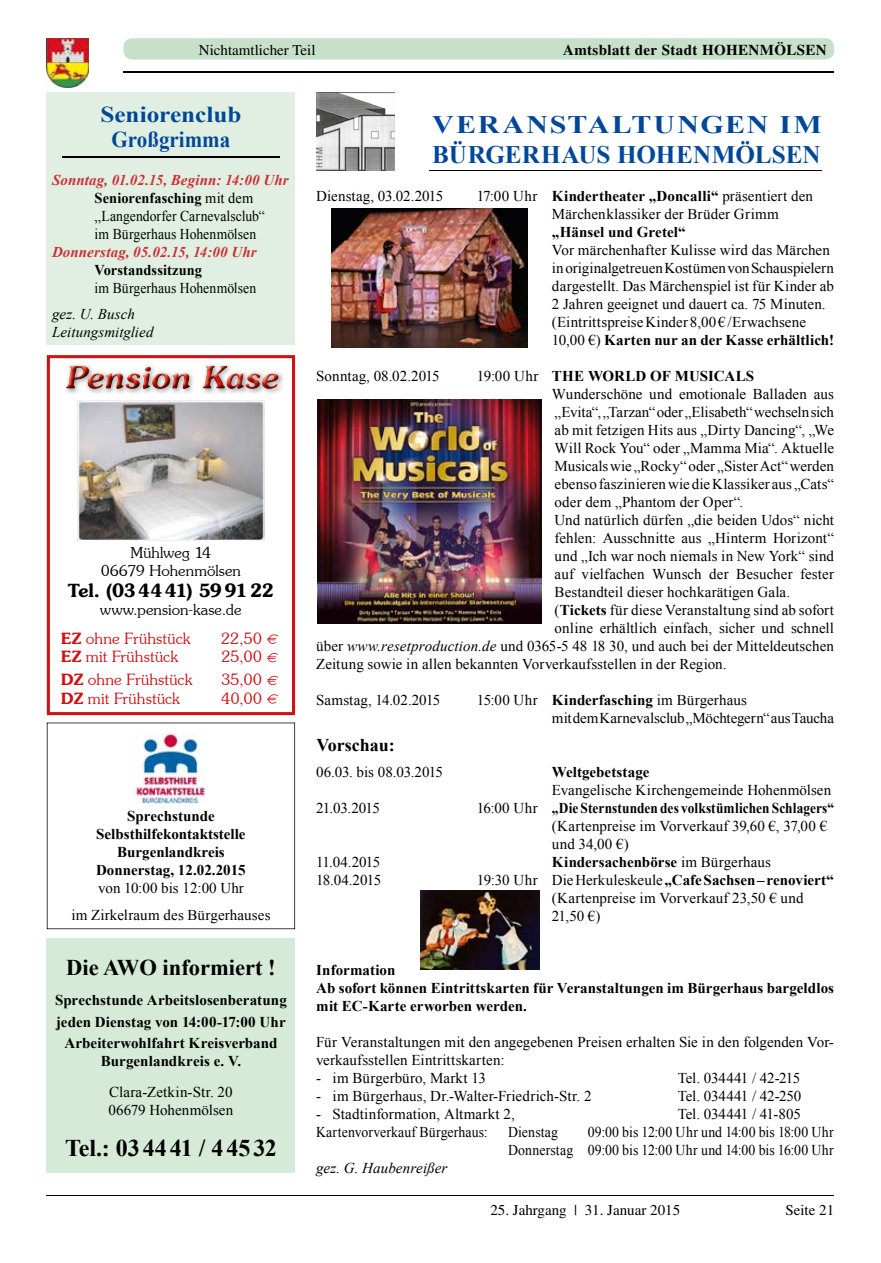
<style>
.page{position:relative;width:881px;height:1263px;background:#fff}
.page>*{position:absolute;margin:0;border:0;box-sizing:border-box;transform-origin:0 0}
.t1{font:700 25.2px/30.2px "Times New Roman";letter-spacing:.025em;color:#004799;scale:1.19 1}
.t2{font:700 24px "Times New Roman";letter-spacing:-.005em;color:#000}
.t3{font:700 22.65px/25.2px "Times New Roman";color:#004799;text-align:center;scale:1.11 1}
.t4{font:700 22.5px "Times New Roman";color:#000}
.t5{font:700 18px "Southern";letter-spacing:-.045em;color:#000}
.t6{font:700 18px "Times New Roman";color:#000}
.t7{font:15.45px "Southern Plain";letter-spacing:.01em;color:#cd1316}
.t8{font:15px/18px "Times New Roman";letter-spacing:.005em;color:#000}
.t9{font:700 15px/18px "Times New Roman";color:#000;text-align:center}
.t10{font:15px/18px "Times New Roman";letter-spacing:.005em;color:#000;text-align:right;scale:.92 1}
.t11{font:15px/18px "Times New Roman";letter-spacing:.005em;color:#000;scale:.96 1}
.t12{font:15px "Times";color:#000}
.t13{font:italic 15px/18px "Times New Roman";letter-spacing:.005em;color:#000}
.t14{font:15px/18px "Southern Plain";letter-spacing:.005em;color:#000;text-align:center}
.t15{font:700 15px "Times";letter-spacing:.025em;color:#000}
.t16{font:italic 700 15px "Times New Roman";letter-spacing:.005em;color:#cd2f37}
.t17{font:15px "Times New Roman";letter-spacing:.005em;color:#000;scale:.91 1}
.t18{font:15px "Times New Roman";letter-spacing:-.02em;color:#000}
.t19{font:700 15px "Times New Roman";color:#000;scale:.96 1}
.s1{font-weight:700;font-style:italic;color:#cd2f37}
.s2{font-weight:700}
.s3{font-family:"Southern";font-weight:700}
.s4{font-weight:400}
.s5{font-style:italic}
</style>
<div class="page">
<div style="left:123px;top:38px;width:710px;height:22px;background:#c7e0c9;border-radius:9px"></div>
<img style="left:47px;top:38px;width:42px;height:49px">
<hr style="left:47px;top:1195px;width:786px;height:1px;background:#000">
<hr style="left:123px;top:71px;width:710px;height:1px;background:#000">
<img style="left:316px;top:93px;width:79px;height:77px">
<hr style="left:429px;top:170px;width:392px;height:1px;background:#000">
<div style="left:47px;top:93px;width:248px;height:252px;background:#e1efe2"></div>
<hr style="left:62px;top:156px;width:218px;height:2px;background:#000">
<div style="left:47px;top:939px;width:248px;height:234px;background:#d6ead8"></div>
<svg style="left:47px;top:723px;width:248px;height:206px"></svg>
<img style="left:136px;top:733px;width:70px;height:71px">
<img style="left:318px;top:400px;width:223px;height:223px">
<svg style="left:47px;top:355px;width:248px;height:360px"></svg>
<img style="left:63px;top:363px;width:221px;height:31px">
<img style="left:66px;top:366px;width:212px;height:23px">
<img style="left:77px;top:400px;width:188px;height:141px">
<img style="left:331px;top:208px;width:196px;height:140px">
<img style="left:420px;top:891px;width:119px;height:78px">
<p class="t12" style="left:199px;top:41px;width:118px">Nichtamtlicher Teil</p>
<p class="t15" style="left:563px;top:41px;width:265px">Amtsblatt der Stadt HOHENMÖLSEN</p>
<h3 class="t3" style="left:100px;top:101px;width:128px">Seniorenclub<br>Großgrimma</h3>
<p class="t11" style="left:94px;top:171px;width:204px;text-indent:-43px"><span class="s1">Sonntag, 01.02.15, Beginn: 14:00 Uhr<br></span><span class="s2">Seniorenfasching</span> mit dem „Langendorfer Carnevalsclub“<br>im Bürgerhaus Hohenmölsen</p>
<p class="t16" style="left:52px;top:242px;width:206px">Donnerstag, 05.02.15, 14:00 Uhr</p>
<p class="t19" style="left:94px;top:260px;width:114px">Vorstandssitzung</p>
<p class="t17" style="left:94px;top:278px;width:179px">im Bürgerhaus Hohenmölsen</p>
<p class="t13" style="left:52px;top:304px;width:103px">gez. U. Busch<br>Leitungsmitglied</p>
<p class="t14" style="left:101px;top:543px;width:142px">Mühlweg 14<br>06679 Hohenmölsen</p>
<p class="t5" style="left:68px;top:579px;width:207px">Tel. (03 44 41) 59 91 22</p>
<p class="t14" style="left:100px;top:601px;width:143px">www.pension-kase.de</p>
<p class="t7" style="left:61px;top:629px;width:131px"><span class="s3">EZ</span> ohne Frühstück</p>
<p class="t7" style="left:221px;top:629px;width:43px">22,50</p>
<p class="t7" style="left:61px;top:647px;width:118px"><span class="s3">EZ</span> mit Frühstück</p>
<p class="t7" style="left:221px;top:647px;width:42px">25,00</p>
<p class="t7" style="left:61px;top:670px;width:133px"><span class="s3">DZ</span> ohne Frühstück</p>
<p class="t7" style="left:221px;top:670px;width:42px">35,00</p>
<p class="t7" style="left:61px;top:689px;width:120px"><span class="s3">DZ</span> mit Frühstück</p>
<p class="t7" style="left:221px;top:689px;width:42px">40,00</p>
<p class="t9" style="left:96px;top:807px;width:151px">Sprechstunde<br>Selbsthilfekontaktstelle<br>Burgenlandkreis<br>Donnerstag, 12.02.2015</p>
<p class="t8" style="left:71px;top:874px;width:201px;line-height:26.5px;text-align:center">von 10:00 bis 12:00 Uhr<br>im Zirkelraum des Bürgerhauses</p>
<h3 class="t4" style="left:66px;top:951px;width:211px">Die AWO informiert !</h3>
<p class="t9" style="left:55px;top:989px;width:233px;line-height:21.1px">Sprechstunde Arbeitslosenberatung jeden Dienstag von 14:00-17:00 Uhr<br>Arbeiterwohlfahrt Kreisverband</p>
<p class="t9" style="left:101px;top:1051px;width:142px">Burgenlandkreis e. V.</p>
<p class="t8" style="left:109px;top:1082px;width:126px">Clara-Zetkin-Str. 20<br>06679 Hohenmölsen</p>
<h2 class="t2" style="left:65px;top:1132px;width:213px">Tel.: 03 44 41 / 4 45 32</h2>
<h1 class="t1" style="left:432px;top:109px;width:329px">VERANSTALTUNGEN IM<br>BÜRGERHAUS HOHENMÖLSEN</h1>
<p class="t8" style="left:316px;top:186px;width:128px">Dienstag, 03.02.2015</p>
<p class="t8" style="left:551px;top:186px;width:262px;text-indent:-75px">17:00 Uhr <span class="s2">Kindertheater „Doncalli“</span> präsentiert den<br>Märchenklassiker der Brüder Grimm</p>
<p class="t9" style="left:551px;top:222px;width:135px">„Hänsel und Gretel“</p>
<p class="t8" style="left:551px;top:240px;width:283px">Vor märchenhafter Kulisse wird das Märchen in originalgetreuen Kostümen von Schauspielern dargestellt. Das Märchenspiel ist für Kinder ab 2 Jahren geeignet und dauert ca. 75 Minuten. (Eintrittspreise Kinder 8,00 € /Erwachsene 10,00 €) <span class="s2">Karten nur an der Kasse erhältlich!</span></p>
<p class="t8" style="left:316px;top:366px;width:125px">Sonntag, 08.02.2015</p>
<p class="t9" style="left:476px;top:366px;width:278px"><span class="s4">19:00 Uhr</span> THE WORLD OF MUSICALS</p>
<p class="t8" style="left:551px;top:384px;width:283px">Wunderschöne und emotionale Balladen aus</p>
<p class="t8" style="left:554px;top:402px;width:281px">„Evita“, „Tarzan“ oder „Elisabeth“ wechseln sich</p>
<p class="t8" style="left:554px;top:420px;width:281px">ab mit fetzigen Hits aus „Dirty Dancing“, „We</p>
<p class="t8" style="left:554px;top:438px;width:281px">Will Rock You“ oder „Mamma Mia“. Aktuelle</p>
<p class="t8" style="left:554px;top:456px;width:281px">Musicals wie „Rocky“ oder „Sister Act“ werden</p>
<p class="t8" style="left:554px;top:474px;width:281px">ebenso faszinieren wie die Klassiker aus „Cats“</p>
<p class="t8" style="left:554px;top:492px;width:190px">oder dem „Phantom der Oper“.</p>
<p class="t8" style="left:554px;top:510px;width:281px">Und natürlich dürfen „die beiden Udos“ nicht</p>
<p class="t8" style="left:554px;top:528px;width:281px">fehlen: Ausschnitte aus „Hinterm Horizont“</p>
<p class="t8" style="left:554px;top:546px;width:281px">und „Ich war noch niemals in New York“ sind</p>
<p class="t8" style="left:554px;top:564px;width:281px">auf vielfachen Wunsch der Besucher fester</p>
<p class="t8" style="left:554px;top:582px;width:237px">Bestandteil dieser hochkarätigen Gala.</p>
<p class="t8" style="left:554px;top:600px;width:281px">(<span class="s2">Tickets</span> für diese Veranstaltung sind ab sofort</p>
<p class="t8" style="left:554px;top:618px;width:281px">online erhältlich einfach, sicher und schnell</p>
<p class="t8" style="left:316px;top:636px;width:519px">über <span class="s5">www.resetproduction.de</span> und 0365-5 48 18 30, und auch bei der Mitteldeutschen</p>
<p class="t8" style="left:316px;top:654px;width:412px">Zeitung sowie in allen bekannten Vorverkaufsstellen in der Region.</p>
<p class="t8" style="left:316px;top:690px;width:126px">Samstag, 14.02.2015</p>
<p class="t8" style="left:551px;top:690px;width:283px;text-indent:-75px">15:00 Uhr <span class="s2">Kinderfasching</span> im Bürgerhaus<br>mit dem Karnevalsclub „Möchtegern“ aus Taucha</p>
<p class="t6" style="left:316px;top:733px;width:80px">Vorschau:</p>
<p class="t8" style="left:316px;top:762px;width:128px">06.03. bis 08.03.2015</p>
<p class="t9" style="left:551px;top:762px;width:99px">Weltgebetstage</p>
<p class="t8" style="left:551px;top:780px;width:281px">Evangelische Kirchengemeinde Hohenmölsen</p>
<p class="t8" style="left:316px;top:798px;width:65px">21.03.2015</p>
<p class="t8" style="left:551px;top:798px;width:283px;text-indent:-75px">16:00 Uhr <span class="s2">„Die Sternstunden des volkstümlichen Schlagers“ </span>(Kartenpreise im Vorverkauf 39,60 €, 37,00 € und 34,00 €)</p>
<p class="t8" style="left:316px;top:852px;width:66px">11.04.2015</p>
<p class="t9" style="left:551px;top:852px;width:220px">Kindersachenbörse <span class="s4">im Bürgerhaus</span></p>
<p class="t8" style="left:316px;top:870px;width:66px">18.04.2015</p>
<p class="t8" style="left:551px;top:870px;width:283px;text-indent:-75px">19:30 Uhr Die Herkuleskeule <span class="s2">„Cafe Sachsen – renoviert“ </span>(Kartenpreise im Vorverkauf 23,50 € und<br>21,50 €)</p>
<p class="t9" style="left:316px;top:960px;width:519px;text-align:left">Information<br>Ab sofort können Eintrittskarten für Veranstaltungen im Bürgerhaus bargeldlos mit EC-Karte erworben werden.</p>
<p class="t8" style="left:316px;top:1032px;width:519px">Für Veranstaltungen mit den angegebenen Preisen erhalten Sie in den folgenden Vor&shy;verkaufsstellen Eintrittskarten:</p>
<p class="t8" style="left:316px;top:1068px;width:171px">- im Bürgerbüro, Markt 13</p>
<p class="t18" style="left:677px;top:1067px;width:124px">Tel. 034441 / 42-215</p>
<p class="t8" style="left:316px;top:1086px;width:277px">- im Bürgerhaus, Dr.-Walter-Friedrich-Str. 2</p>
<p class="t8" style="left:677px;top:1086px;width:125px">Tel. 034441 / 42-250</p>
<p class="t8" style="left:316px;top:1104px;width:200px">- Stadtinformation, Altmarkt 2,</p>
<p class="t8" style="left:677px;top:1104px;width:124px">Tel. 034441 / 41-805</p>
<p class="t10" style="left:316px;top:1122px;width:188px">Kartenvorverkauf Bürgerhaus:</p>
<p class="t10" style="left:508px;top:1122px;width:56px">Dienstag</p>
<p class="t10" style="left:508px;top:1122px;width:355px">09:00 bis 12:00 Uhr und 14:00 bis 18:00 Uhr<br>Donnerstag 09:00 bis 12:00 Uhr und 14:00 bis 16:00 Uhr</p>
<p class="t13" style="left:316px;top:1158px;width:133px">gez. G. Haubenreißer</p>
<p class="t12" style="left:490px;top:1202px;width:191px">25. Jahrgang | 31. Januar 2015</p>
<p class="t12" style="left:785px;top:1202px;width:50px">Seite 21</p>
</div>
